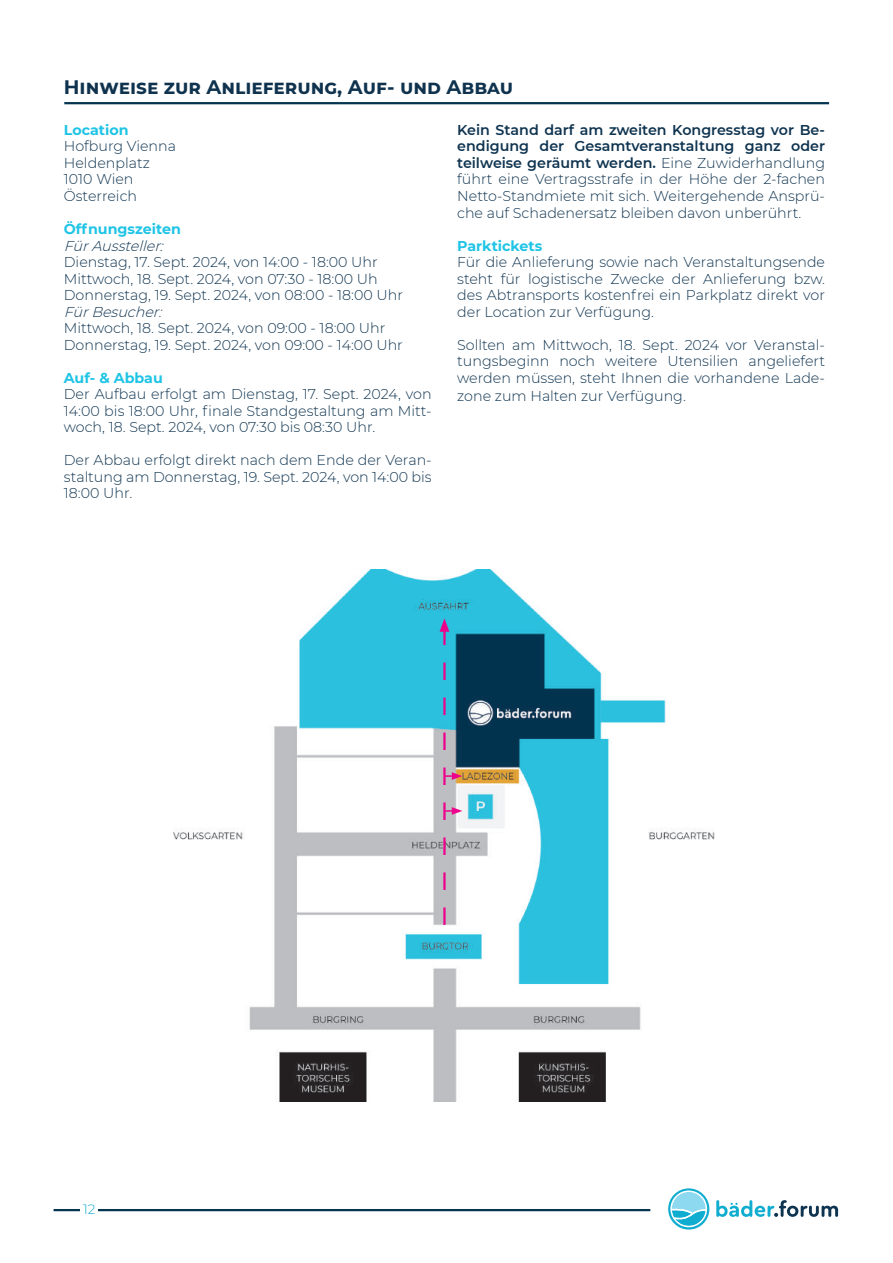
<style>
.page{position:relative;width:893px;height:1263px;background:#fff}
.page>*{position:absolute;margin:0;border:0;box-sizing:border-box;transform-origin:0 0}
.t1{font:700 19.5px "Montserrat";color:#0f334f}
.t2{font:300 14.25px/16.5px "Montserrat";color:#0f3450;text-align:justify}
.t3{font:700 14.25px "Montserrat";color:#1fc4e6}
.t4{font:italic 300 14.25px "Montserrat";color:#0f3450}
.t5{font:300 13.5px "Montserrat";color:#12add1}
.s1{font-weight:600}
</style>
<div class="page">
<hr style="left:54px;top:1209px;width:596px;height:2px;background:#033551">
<svg style="left:668px;top:1188px;width:41px;height:41px"></svg>
<svg style="left:716px;top:1200px;width:122px;height:17px"></svg>
<div style="left:80px;top:1201px;width:18px;height:18px;background:#fff"></div>
<hr style="left:64px;top:102px;width:765px;height:2px;background:#033551">
<img style="left:174px;top:570px;width:541px;height:531px">
<svg style="left:440px;top:618px;width:22px;height:307px;background:#8ba5ba"></svg>
<h1 class="t1" style="left:64px;top:73px;width:451px">Hinweise zur Anlieferung, Auf- und Abbau</h1>
<p class="t3" style="left:64px;top:120px;width:66px">Location</p>
<p class="t2" style="left:64px;top:138px;width:114px;text-align:left">Hofburg Vienna<br>Heldenplatz<br>1010 Wien<br>Österreich</p>
<p class="t3" style="left:64px;top:219px;width:119px">Öffnungszeiten</p>
<p class="t4" style="left:64px;top:236px;width:105px">FürAussteller:</p>
<p class="t2" style="left:64px;top:253px;width:341px;text-align:left">Dienstag, 17. Sept. 2024, von 14:00 - 18:00 Uhr<br>Mittwoch, 18. Sept. 2024, von 07:30 - 18:00 Uh<br>Donnerstag, 19. Sept. 2024, von 08:00 - 18:00 Uhr</p>
<p class="t4" style="left:64px;top:302px;width:104px">FürBesucher:</p>
<p class="t2" style="left:64px;top:319px;width:341px">Mittwoch, 18. Sept. 2024, von 09:00 - 18:00 Uhr<br>Donnerstag, 19. Sept. 2024, von 09:00 - 14:00 Uhr</p>
<p class="t3" style="left:64px;top:367px;width:100px">Auf- &amp; Abbau</p>
<p class="t2" style="left:64px;top:385px;width:369px">Der Aufbau erfolgt am Dienstag, 17. Sept. 2024, von 14:00 bis 18:00 Uhr, finale Standgestaltung am Mitt&shy;woch, 18. Sept. 2024, von 07:30 bis 08:30 Uhr.</p>
<p class="t2" style="left:64px;top:451px;width:369px">Der Abbau erfolgt direkt nach dem Ende der Veran&shy;staltung am Donnerstag, 19. Sept. 2024, von 14:00 bis 18:00 Uhr.</p>
<p class="t2" style="left:457px;top:121px;width:369px"><span class="s1">Kein Stand darf am zweiten Kongresstag vor Be&shy;endigung der Gesamtveranstaltung ganz oder teilweise geräumt werden.</span> Eine Zuwiderhandlung führt eine Vertragsstrafe in der Höhe der 2-fachen Netto-Standmiete mit sich. Weitergehende Ansprü&shy;che auf Schadenersatz bleiben davon unberührt.</p>
<p class="t3" style="left:457px;top:235px;width:87px">Parktickets</p>
<p class="t2" style="left:457px;top:253px;width:369px">Für die Anlieferung sowie nach Veranstaltungsende steht für logistische Zwecke der Anlieferung bzw. des Abtransports kostenfrei ein Parkplatz direkt vor der Location zur Verfügung.</p>
<p class="t2" style="left:457px;top:336px;width:369px">Sollten am Mittwoch, 18. Sept. 2024 vor Veranstal&shy;tungsbeginn noch weitere Utensilien angeliefert werden müssen, steht Ihnen die vorhandene Lade-</p>
<p class="t2" style="left:457px;top:387px;width:230px">zone zum Halten zur Verfügung.</p>
<p class="t5" style="left:83px;top:1200px;width:14px">12</p>
</div>
